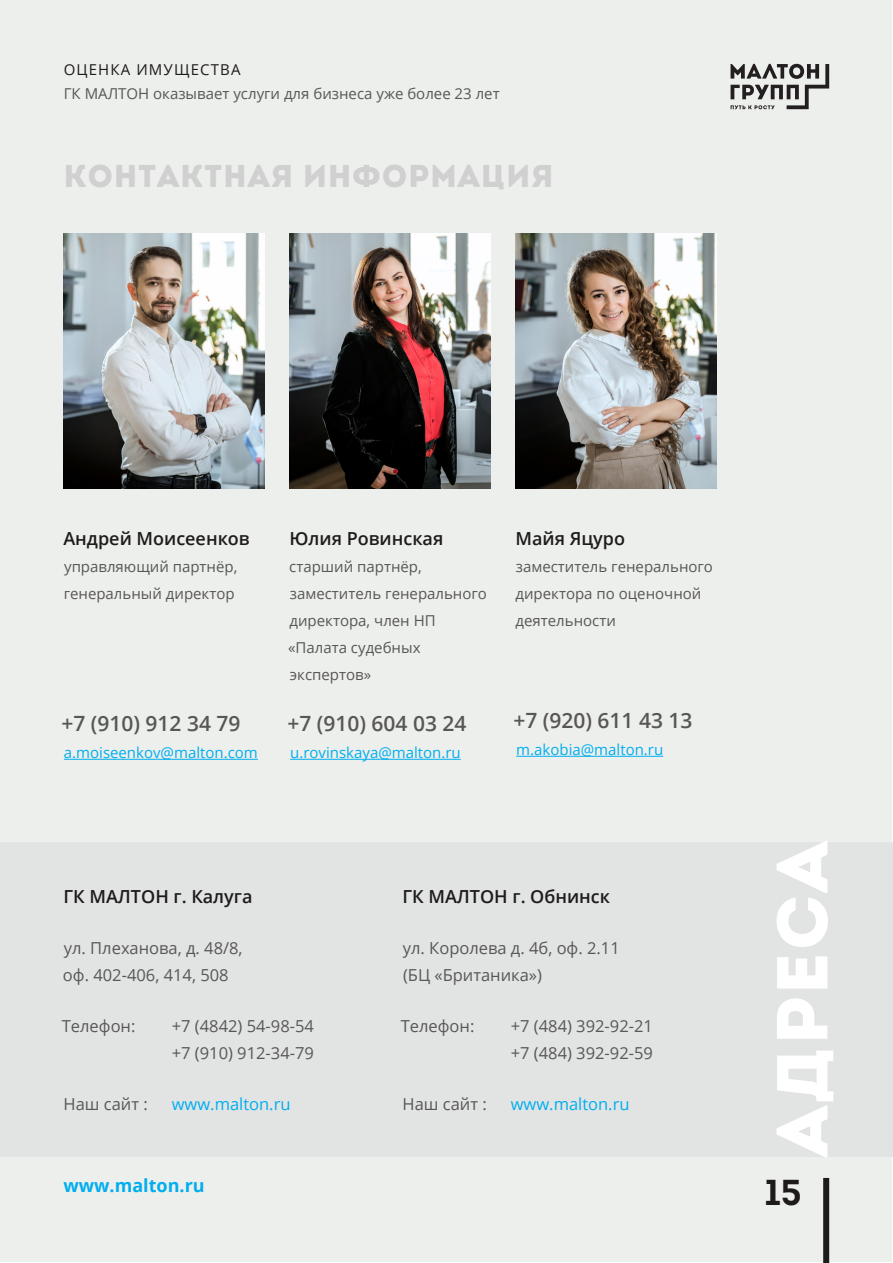
<style>
.page{position:relative;width:893px;height:1263px;background:#fff}
.page>*{position:absolute;margin:0;border:0;box-sizing:border-box;transform-origin:0 0}
.t1{font:900 72px "Intro";letter-spacing:.04em;color:#fff}
.t2{font:700 36px "Intro";color:#1d1c1b}
.t3{font:900 31.5px "Intro";letter-spacing:.04em;color:#d0d0d0}
.Main_P{font:600 21px "Open Sans";color:#575756}
.Main_P-2{font:600 18px "Open Sans";color:#1d1c1b}
.t4{font:700 18px "Open Sans";color:#00aeef}
.Main_P-3{font:16.5px/27px "Open Sans";color:#575756}
.Main_P-4{font:16.5px "Open Sans";color:#00aeef}
.Main_P-5{font:15px/27px "Open Sans";color:#575756}
.Main_P-6{font:15px "Open Sans";color:#00aeef}
.t5{font:15px "Open Sans";letter-spacing:.075em;color:#1d1c1b}
</style>
<div class="page">
<div style="left:0;top:1px;width:892px;height:1261px;background:#edefed"></div>
<div style="left:823px;top:1178px;width:6px;height:85px;background:#1d1c1b"></div>
<svg style="left:730px;top:63px;width:99px;height:46px"></svg>
<hr style="left:64px;top:759px;width:194px;height:1px;background:#00aeef">
<hr style="left:290px;top:759px;width:171px;height:1px;background:#00aeef">
<hr style="left:516px;top:756px;width:147px;height:1px;background:#00aeef">
<img style="left:290px;top:234px;width:200px;height:255px">
<img style="left:516px;top:234px;width:200px;height:255px">
<img style="left:64px;top:234px;width:200px;height:255px">
<div style="left:0;top:842px;width:892px;height:315px;background:#e2e3e3"></div>
<p class="t5" style="left:64px;top:60px;width:178px">ОЦЕНКА ИМУЩЕСТВА</p>
<p class="Main_P-5" style="left:64px;top:80px;width:437px">ГК МАЛТОН оказывает услуги для бизнеса уже более 23 лет</p>
<p class="t3" style="left:64px;top:156px;width:491px">КОНТАКТНАЯ ИНФОРМАЦИЯ</p>
<p class="Main_P-2" style="left:63px;top:526px;width:188px">Андрей Моисеенков</p>
<p class="Main_P-5" style="left:64px;top:553px;width:175px">управляющий партнёр, генеральный директор</p>
<p class="Main_P" style="left:61px;top:709px;width:181px">+7 (910) 912 34 79</p>
<p class="Main_P-6" style="left:64px;top:742px;width:196px">a.moiseenkov@malton.com</p>
<p class="Main_P-2" style="left:289px;top:526px;width:155px">Юлия Ровинская</p>
<p class="Main_P-5" style="left:288px;top:553px;width:200px">старший партнёр, заместитель генерального директора, член НП «Палата судебных экспертов»</p>
<p class="Main_P" style="left:287px;top:709px;width:181px">+7 (910) 604 03 24</p>
<p class="Main_P-6" style="left:290px;top:742px;width:172px">u.rovinskaya@malton.ru</p>
<p class="Main_P-2" style="left:515px;top:526px;width:111px">Майя Яцуро</p>
<p class="Main_P-5" style="left:515px;top:553px;width:199px">заместитель генерального директора по оценочной деятельности</p>
<p class="Main_P" style="left:513px;top:706px;width:181px">+7 (920) 611 43 13</p>
<p class="Main_P-6" style="left:516px;top:739px;width:149px">m.akobia@malton.ru</p>
<p class="Main_P-2" style="left:63px;top:884px;width:191px">ГК МАЛТОН г. Калуга</p>
<p class="Main_P-3" style="left:63px;top:934px;width:181px">ул. Плеханова, д. 48/8, оф. 402-406, 414, 508</p>
<p class="Main_P-3" style="left:62px;top:1012px;width:75px">Телефон:</p>
<p class="Main_P-3" style="left:172px;top:1012px;width:144px">+7 (4842) 54-98-54 +7 (910) 912-34-79</p>
<p class="Main_P-3" style="left:64px;top:1090px;width:86px">Наш сайт :</p>
<p class="Main_P-4" style="left:172px;top:1093px;width:120px">www.malton.ru</p>
<p class="t4" style="left:63px;top:1172px;width:143px">www.malton.ru</p>
<p class="Main_P-2" style="left:402px;top:884px;width:209px">ГК МАЛТОН г. Обнинск</p>
<p class="Main_P-3" style="left:403px;top:934px;width:218px">ул. Королева д. 4б, оф. 2.11 (БЦ «Британика»)</p>
<p class="Main_P-3" style="left:401px;top:1012px;width:75px">Телефон:</p>
<p class="Main_P-3" style="left:511px;top:1012px;width:144px">+7 (484) 392-92-21 +7 (484) 392-92-59</p>
<p class="Main_P-3" style="left:402px;top:1090px;width:86px">Наш сайт :</p>
<p class="Main_P-4" style="left:511px;top:1093px;width:120px">www.malton.ru</p>
<p class="t1" style="left:755px;top:1157px;width:318px;rotate:-90deg">АДРЕСА</p>
<h2 class="t2" style="left:764px;top:1169px;width:39px">15</h2>
</div>
